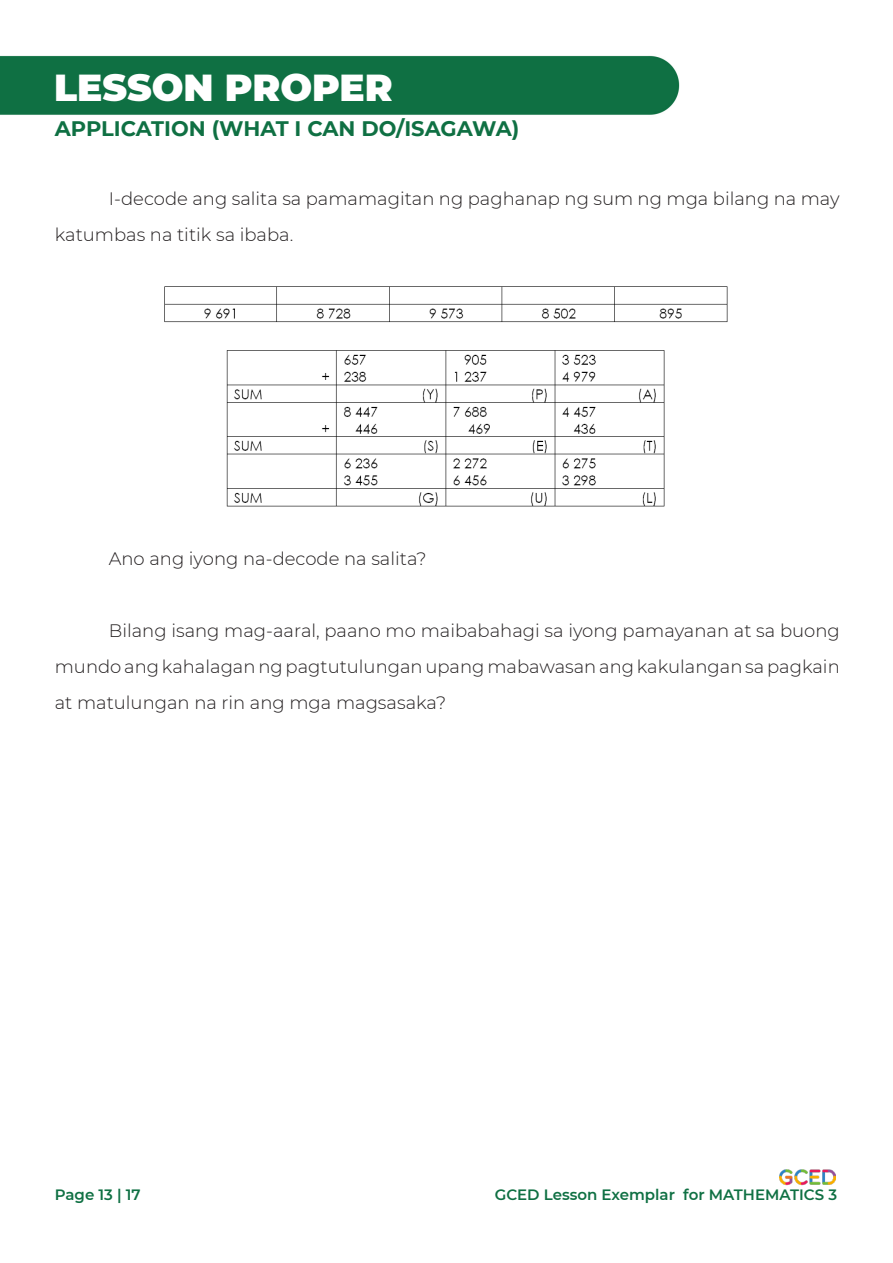
<style>
.page{position:relative;width:893px;height:1263px;background:#fff}
.page>*{position:absolute;margin:0;border:0;box-sizing:border-box;transform-origin:0 0}
.t1{font:900 37.5px "Montserrat";color:#fff}
.t2{font:700 21px "Montserrat";color:#0f7043}
.t3{font:300 18px/36px "Montserrat";color:#231f20}
.t4{font:600 15px "Montserrat";color:#0f7043}
</style>
<div class="page">
<img style="left:0;top:55px;width:836px;height:1126px">
<img style="left:779px;top:1165px;width:56px;height:21px">
<img style="left:160px;top:279px;width:573px;height:232px">
<p class="t1" style="left:54px;top:59px;width:340px">LESSON PROPER</p>
<p class="t2" style="left:55px;top:114px;width:466px">APPLICATION (WHAT I CAN DO/ISAGAWA)</p>
<p class="t3" style="left:55px;top:180px;width:786px;text-indent:54px">I-decode ang salita sa pamamagitan ng paghanap ng sum ng mga bilang na may katumbas na titik sa ibaba.</p>
<p class="t3" style="left:109px;top:540px;width:319px">Ano ang iyong na-decode na salita?</p>
<p class="t3" style="left:55px;top:612px;width:786px;text-align:justify;text-indent:54px">Bilang isang mag-aaral, paano mo maibabahagi sa iyong pamayanan at sa buong mundo ang kahalagan ng pagtutulungan upang mabawasan ang kakulangan sa pagkain at matulungan na rin ang mga magsasaka?</p>
<p class="t4" style="left:55px;top:1184px;width:87px">Page 13 | 17</p>
<p class="t4" style="left:495px;top:1184px;width:344px">GCED Lesson Exemplar for MATHEMATICS 3</p>
</div>
